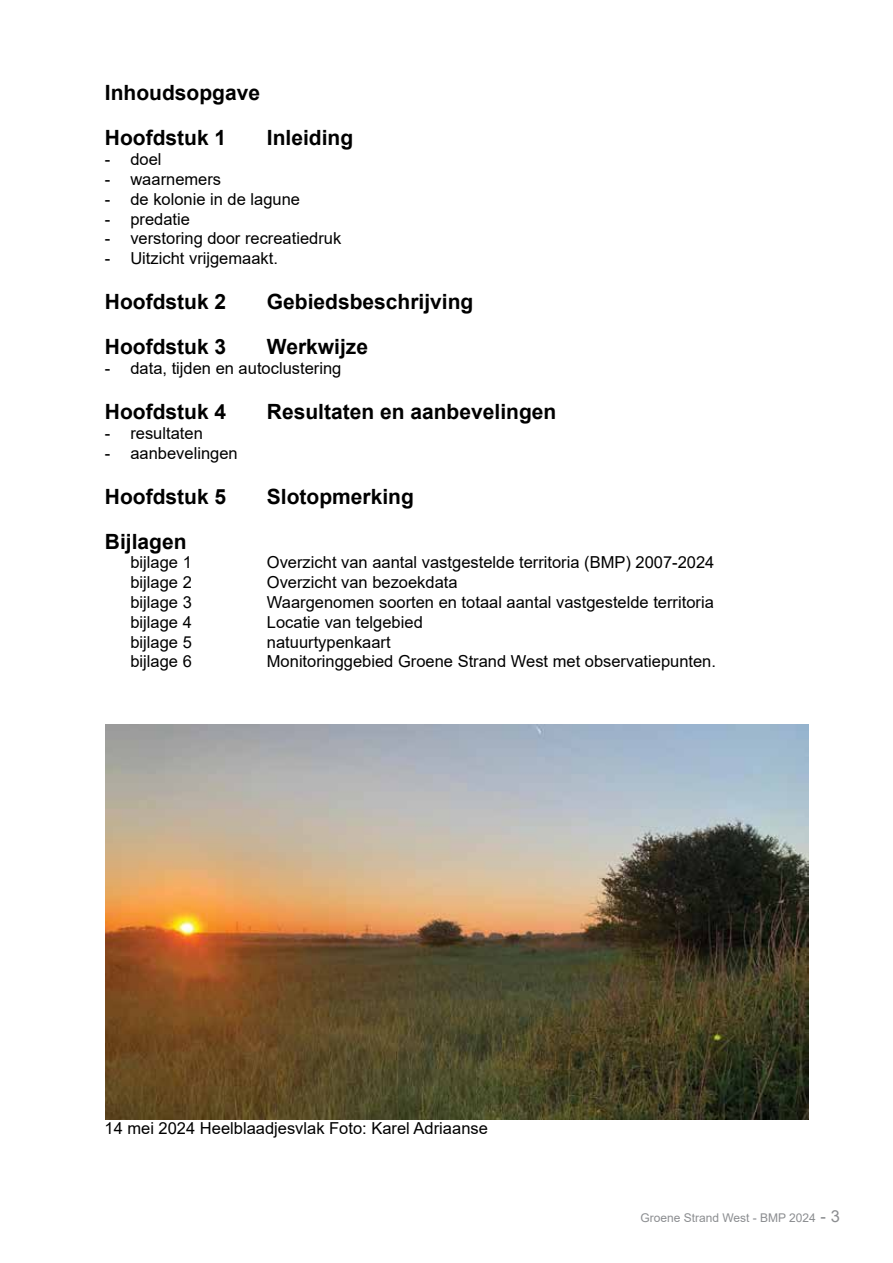
<style>
.page{position:relative;width:893px;height:1263px;background:#fff}
.page>*{position:absolute;margin:0;border:0;box-sizing:border-box;transform-origin:0 0}
.t1{font:700 21px/45px "Arial";color:#000}
.t2{font:16.5px "Arial";color:#000}
.t3{font:12px "Arial";color:#8c8e91}
.s1{font-size:16.5px}
</style>
<div class="page">
<img style="left:106px;top:724px;width:703px;height:396px">
<p class="t1" style="left:105px;top:71px;width:157px">Inhoudsopgave<br>Hoofdstuk 1</p>
<p class="t1" style="left:267px;top:116px;width:88px">Inleiding</p>
<p class="t2" style="left:105px;top:148px;width:58px">- doel</p>
<p class="t2" style="left:105px;top:168px;width:118px">- waarnemers</p>
<p class="t2" style="left:105px;top:188px;width:197px">- de kolonie in de lagune</p>
<p class="t2" style="left:105px;top:207px;width:87px">- predatie</p>
<p class="t2" style="left:105px;top:227px;width:238px">- verstoring door recreatiedruk</p>
<p class="t2" style="left:105px;top:247px;width:175px">- Uitzicht vrijgemaakt.</p>
<p class="t1" style="left:105px;top:279px;width:123px">Hoofdstuk 2</p>
<p class="t1" style="left:267px;top:279px;width:208px">Gebiedsbeschrijving</p>
<p class="t1" style="left:105px;top:324px;width:123px">Hoofdstuk 3</p>
<p class="t1" style="left:267px;top:324px;width:103px">Werkwijze</p>
<p class="t2" style="left:105px;top:357px;width:238px">- data, tijden en autoclustering</p>
<p class="t1" style="left:105px;top:389px;width:123px">Hoofdstuk 4</p>
<p class="t1" style="left:267px;top:389px;width:291px">Resultaten en aanbevelingen</p>
<p class="t2" style="left:105px;top:422px;width:99px">- resultaten</p>
<p class="t2" style="left:105px;top:441px;width:134px">- aanbevelingen</p>
<p class="t1" style="left:105px;top:474px;width:123px">Hoofdstuk 5</p>
<p class="t1" style="left:267px;top:474px;width:149px">Slotopmerking</p>
<p class="t1" style="left:105px;top:519px;width:83px">Bijlagen</p>
<p class="t2" style="left:130px;top:551px;width:63px">bijlage 1</p>
<p class="t2" style="left:267px;top:551px;width:449px">Overzicht van aantal vastgestelde territoria (BMP) 2007-2024</p>
<p class="t2" style="left:130px;top:571px;width:63px">bijlage 2</p>
<p class="t2" style="left:267px;top:571px;width:192px">Overzicht van bezoekdata</p>
<p class="t2" style="left:130px;top:591px;width:63px">bijlage 3</p>
<p class="t2" style="left:267px;top:591px;width:448px">Waargenomen soorten en totaal aantal vastgestelde territoria</p>
<p class="t2" style="left:130px;top:611px;width:63px">bijlage 4</p>
<p class="t2" style="left:267px;top:611px;width:157px">Locatie van telgebied</p>
<p class="t2" style="left:130px;top:630px;width:63px">bijlage 5</p>
<p class="t2" style="left:267px;top:630px;width:125px">natuurtypenkaart</p>
<p class="t2" style="left:130px;top:650px;width:63px">bijlage 6</p>
<p class="t2" style="left:267px;top:650px;width:451px">Monitoringgebied Groene Strand West met observatiepunten.</p>
<p class="t2" style="left:105px;top:1117px;width:385px">14 mei 2024 Heelblaadjesvlak Foto: Karel Adriaanse</p>
<p class="t3" style="left:640px;top:1209px;width:201px">Groene Strand West - BMP 2024 <span class="s1">- 3</span></p>
</div>
